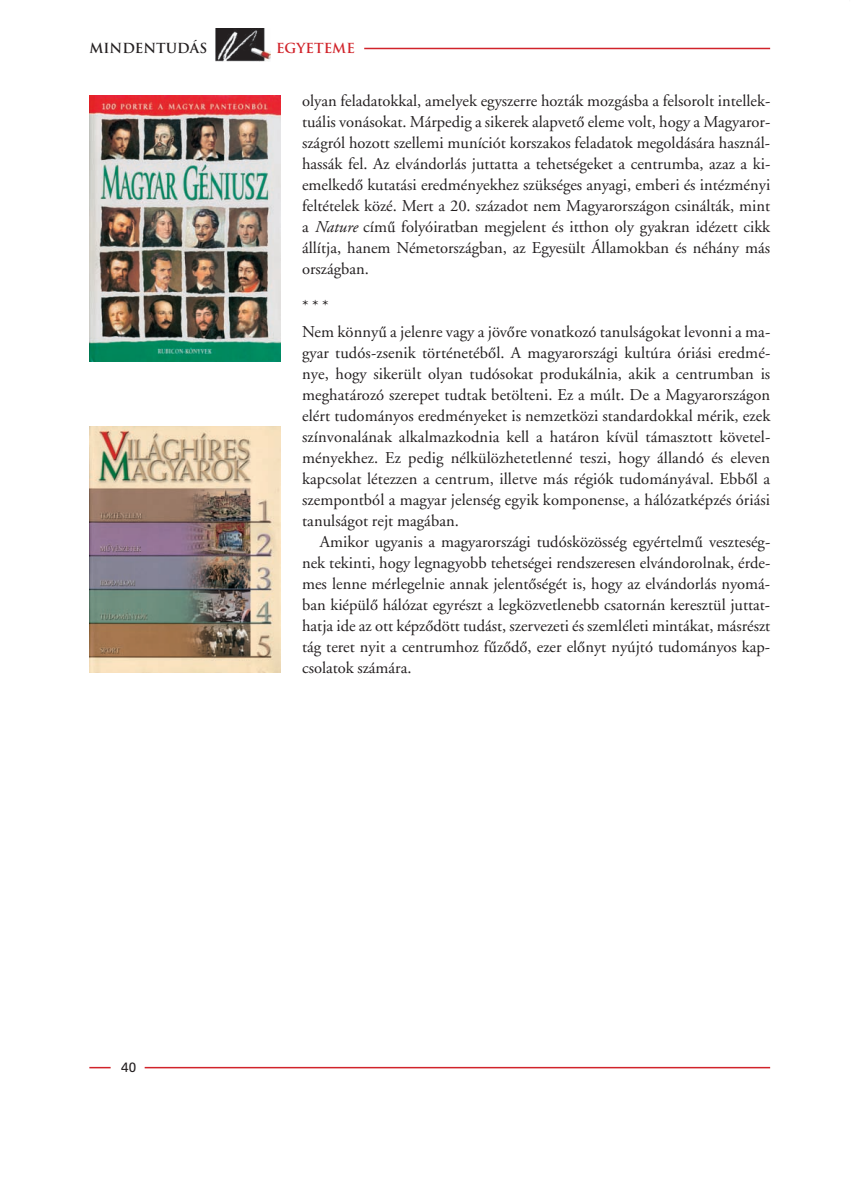
<style>
.page{position:relative;width:851px;height:1191px;background:#fff}
.page>*{position:absolute;margin:0;border:0;box-sizing:border-box;transform-origin:0 0}
.t1{font:16.5px/21px "Adobe Garamond HU Regular";color:#231f20;text-align:justify}
.t2{font:13.5px "Trajan H Bold";color:#231f20}
.t3{font:13.5px "Trajan H Bold";color:#d1232a}
.t4{font:13.5px "Pfl Zurch";color:#231f20}
.s1{font-family:"Adobe Garamond HU Italic"}
</style>
<div class="page">
<img style="left:216px;top:28px;width:54px;height:33px">
<hr style="left:364px;top:48px;width:406px;height:1px;background:#d1232a">
<hr style="left:89px;top:1066px;width:22px;height:2px;background:#d1232a">
<hr style="left:145px;top:1066px;width:625px;height:2px;background:#d1232a">
<img style="left:89px;top:95px;width:192px;height:267px">
<img style="left:89px;top:426px;width:191px;height:246px">
<p class="t2" style="left:89px;top:41px;width:119px">MINDENTUDÁS</p>
<p class="t3" style="left:276px;top:41px;width:80px">EGYETEME</p>
<p class="t4" style="left:121px;top:1059px;width:16px">40</p>
<p class="t1" style="left:302px;top:91px;width:469px">olyan feladatokkal, amelyek egyszerre hozták mozgásba a felsorolt intellek&shy;tuális vonásokat. Márpedig a sikerek alapvetô eleme volt, hogy a Magyaror&shy;szágról hozott szellemi muníciót korszakos feladatok megoldására használ&shy;hassák fel. Az elvándorlás juttatta a tehetségeket a centrumba, azaz a ki&shy;emelkedô kutatási eredményekhez szükséges anyagi, emberi és intézményi feltételek közé. Mert a 20. századot nem Magyarországon csinálták, mint a <span class="s1">Nature</span> címû folyóiratban megjelent és itthon oly gyakran idézett cikk állítja, hanem Németországban, az Egyesült Államokban és néhány más országban.</p>
<p class="t1" style="left:302px;top:294px;width:469px;line-height:26.2px">***<br>Nem könnyû a jelenre vagy a jövôre vonatkozó tanulságokat levonni a ma-</p>
<p class="t1" style="left:302px;top:344px;width:469px">gyar tudós-zsenik történetébôl. A magyarországi kultúra óriási eredmé&shy;nye, hogy sikerült olyan tudósokat produkálnia, akik a centrumban is meghatározó szerepet tudtak betölteni. Ez a múlt. De a Magyarországon elért tudományos eredményeket is nemzetközi standardokkal mérik, ezek színvonalának alkalmazkodnia kell a határon kívül támasztott követel&shy;ményekhez. Ez pedig nélkülözhetetlenné teszi, hogy állandó és eleven kapcsolat létezzen a centrum, illetve más régiók tudományával. Ebbôl a szempontból a magyar jelenség egyik komponense, a hálózatképzés óriási tanulságot rejt magában.</p>
<p class="t1" style="left:302px;top:533px;width:469px;text-indent:18px">Amikor ugyanis a magyarországi tudósközösség egyértelmû veszteség&shy;nek tekinti, hogy legnagyobb tehetségei rendszeresen elvándorolnak, érde&shy;mes lenne mérlegelnie annak jelentôségét is, hogy az elvándorlás nyomá&shy;ban kiépülô hálózat egyrészt a legközvetlenebb csatornán keresztül juttat&shy;hatja ide az ott képzôdött tudást, szervezeti és szemléleti mintákat, másrészt tág teret nyit a centrumhoz fûzôdô, ezer elônyt nyújtó tudományos kap&shy;csolatok számára.</p>
</div>
